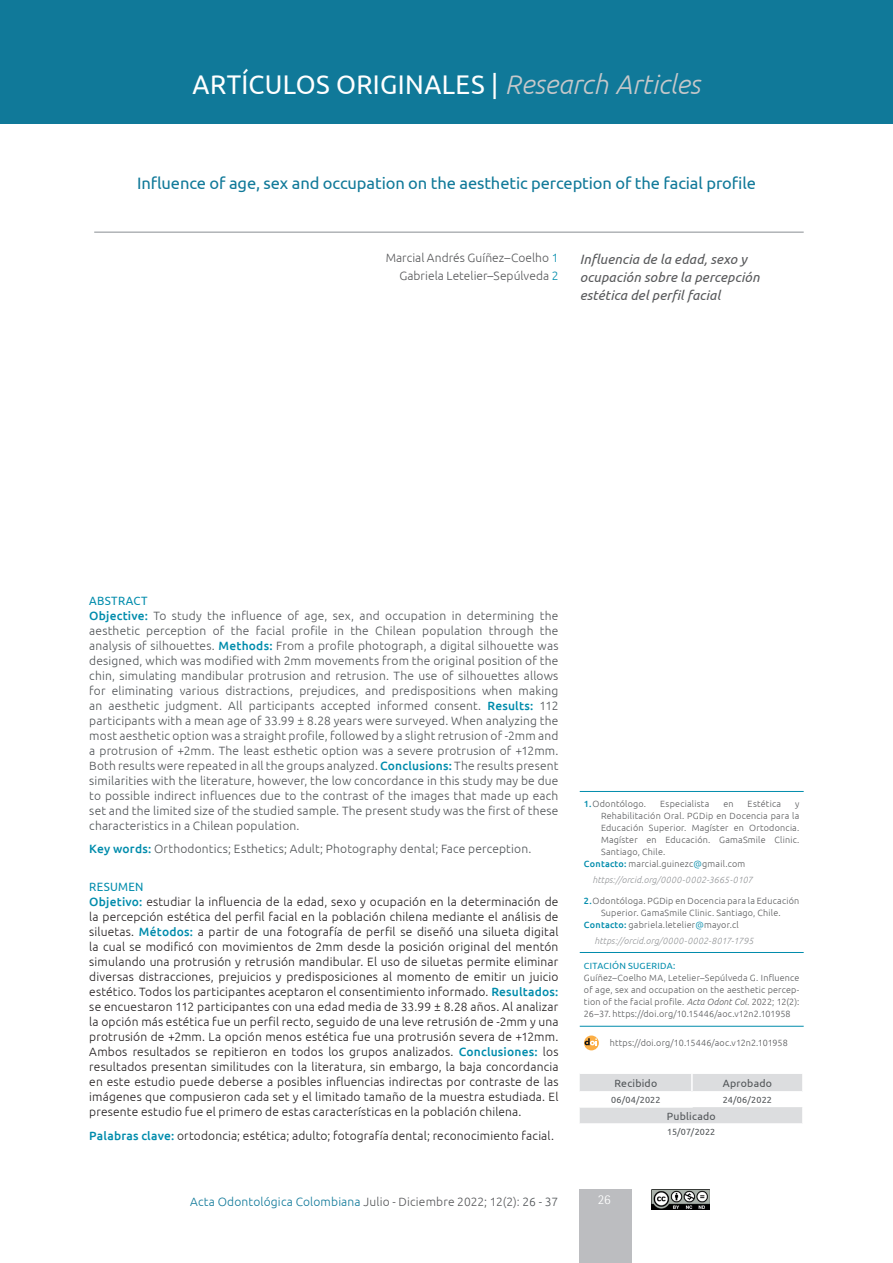
<style>
.page{position:relative;width:893px;height:1263px;background:#fff}
.page>*{position:absolute;margin:0;border:0;box-sizing:border-box;transform-origin:0 0}
.t1{font:27px "Ubuntu";letter-spacing:.015em;color:#fff;scale:.95 1}
.t2{font:16.5px "Ubuntu";letter-spacing:-.005em;color:#107999}
.t3{font:italic 13.5px/18px "Ubuntu";letter-spacing:.01em;color:#57585a}
.t4{font:300 13.5px "Rotis Semi Sans Std";color:#fff}
.t5{font:300 12px/15px "Ubuntu";letter-spacing:.015em;color:#231f20}
.t6{font:300 12px/15px "Ubuntu";letter-spacing:.015em;color:#505457}
.t7{font:300 12px "Ubuntu";letter-spacing:.015em;color:#107999}
.t8{font:300 12px/18px "Ubuntu";letter-spacing:.005em;color:#57585a;text-align:right}
.t9{font:10.5px "Ubuntu";letter-spacing:.02em;color:#505457}
.t10{font:300 9px/12px "Ubuntu";letter-spacing:.025em;color:#57585a;text-align:justify}
.t11{font:italic 300 9px "Ubuntu";letter-spacing:.01em;color:#939598}
.t12{font:9px "Ubuntu";letter-spacing:.015em;color:#505457}
.t13{font:9px "Ubuntu";letter-spacing:.03em;color:#008cac}
.s1{font-weight:300;font-style:italic;color:#c7c8ca}
.s2{color:#008cac}
.s3{font-weight:400;color:#008cac}
.s4{font-weight:500;color:#008cac}
.s5{font-style:italic}
.s6{color:#57585a}
.s7{color:#6a6b6e}
.s8{color:#505457}
</style>
<div class="page">
<img style="left:652px;top:1189px;width:58px;height:20px">
<div style="left:580px;top:1189px;width:52px;height:74px;background:#bcbdc0"></div>
<div style="left:0;top:0;width:893px;height:123px;background:#107999"></div>
<hr style="left:94px;top:232px;width:710px;height:1px;background:#898e92">
<hr style="left:580px;top:791px;width:224px;height:1px;background:#008cac">
<hr style="left:580px;top:952px;width:224px;height:1px;background:#008cac">
<hr style="left:580px;top:1026px;width:224px;height:1px;background:#008cac">
<svg style="left:584px;top:1035px;width:15px;height:15px"></svg>
<svg style="left:585px;top:1038px;width:12px;height:7px"></svg>
<svg style="left:580px;top:1074px;width:222px;height:50px"></svg>
<h1 class="t1" style="left:193px;top:68px;width:536px">ARTÍCULOS ORIGINALES | <span class="s1">Research Articles</span></h1>
<h2 class="t2" style="left:137px;top:174px;width:620px">Influence of age, sex and occupation on the aesthetic perception of the facial profile</h2>
<p class="t8" style="left:386px;top:249px;width:174px">Marcial Andrés Guíñez–Coelho <span class="s2">1<br></span>Gabriela Letelier–Sepúlveda <span class="s2">2</span></p>
<p class="t3" style="left:580px;top:249px;width:181px">Influencia de la edad, sexo y ocupación sobre la percepción estética del perfil facial</p>
<p class="t6" style="left:89px;top:593px;width:471px"><span class="s3">ABSTRACT<br></span><span class="s4">Objective:</span> To study the influence of age, sex, and occupation in determining the aesthetic perception of the facial profile in the Chilean population through the analysis of silhouettes. <span class="s4">Methods:</span> From a profile photograph, a digital silhouette was designed, which was modified with 2mm movements from the original position of the chin, simulating mandibular protrusion and retrusion. The use of silhouettes allows for eliminating various distractions, prejudices, and predispositions when making an aesthetic judgment. All participants accepted informed consent. <span class="s4">Results:</span> 112 participants with a mean age of 33.99 ± 8.28 years were surveyed. When analyzing the most aesthetic option was a straight profile, followed by a slight retrusion of -2mm and a protrusion of +2mm. The least esthetic option was a severe protrusion of +12mm.<br>Both results were repeated in all the groups analyzed. <span class="s4">Conclusions:</span> The results present similarities with the literature, however, the low concordance in this study may be due to possible indirect influences due to the contrast of the images that made up each set and the limited size of the studied sample. The present study was the first of these characteristics in a Chilean population.</p>
<p class="t6" style="left:89px;top:841px;width:444px"><span class="s4">Key words:</span> Orthodontics; Esthetics; Adult; Photography dental; Face perception.</p>
<p class="t5" style="left:89px;top:879px;width:471px"><span class="s3">RESUMEN<br></span><span class="s4">Objetivo:</span> estudiar la influencia de la edad, sexo y ocupación en la determinación de la percepción estética del perfil facial en la población chilena mediante el análisis de siluetas. <span class="s4">Métodos:</span> a partir de una fotografía de perfil se diseñó una silueta digital la cual se modificó con movimientos de 2mm desde la posición original del mentón simulando una protrusión y retrusión mandibular. El uso de siluetas permite eliminar diversas distracciones, prejuicios y predisposiciones al momento de emitir un juicio estético. Todos los participantes aceptaron el consentimiento informado. <span class="s4">Resultados: </span>se encuestaron 112 participantes con una edad media de 33.99 ± 8.28 años. Al analizar la opción más estética fue un perfil recto, seguido de una leve retrusión de -2mm y una protrusión de +2mm. La opción menos estética fue una protrusión severa de +12mm.<br>Ambos resultados se repitieron en todos los grupos analizados. <span class="s4">Conclusiones:</span> los resultados presentan similitudes con la literatura, sin embargo, la baja concordancia en este estudio puede deberse a posibles influencias indirectas por contraste de las imágenes que compusieron cada set y el limitado tamaño de la muestra estudiada. El presente estudio fue el primero de estas características en la población chilena.</p>
<p class="t5" style="left:89px;top:1128px;width:466px"><span class="s4">Palabras clave:</span> ortodoncia; estética; adulto; fotografía dental; reconocimiento facial.</p>
<p class="t10" style="left:584px;top:798px;width:64px"><span class="s4">1.</span>Odontólogo.</p>
<p class="t10" style="left:660px;top:798px;width:51px">Especialista</p>
<p class="t10" style="left:723px;top:798px;width:12px">en</p>
<p class="t10" style="left:748px;top:798px;width:35px">Estética</p>
<p class="t10" style="left:795px;top:798px;width:6px">y</p>
<p class="t10" style="left:601px;top:810px;width:200px">Rehabilitación Oral. PGDip en Docencia para la</p>
<p class="t10" style="left:601px;top:822px;width:200px">Educación Superior. Magíster en Ortodoncia.</p>
<p class="t10" style="left:601px;top:834px;width:200px">Magíster en Educación. GamaSmile Clinic.</p>
<p class="t10" style="left:601px;top:846px;width:66px">Santiago, Chile.</p>
<p class="t10" style="left:584px;top:858px;width:163px"><span class="s4">Contacto:</span> marcial.guinezc<span class="s2">@</span>gmail.com</p>
<p class="t11" style="left:592px;top:875px;width:162px">https://orcid.org/0000-0002-3665-0107</p>
<p class="t10" style="left:584px;top:894px;width:217px"><span class="s4">2.</span>Odontóloga. PGDip en Docencia para la Educación</p>
<p class="t10" style="left:601px;top:906px;width:181px">Superior. GamaSmile Clinic. Santiago, Chile.</p>
<p class="t10" style="left:584px;top:918px;width:156px"><span class="s4">Contacto:</span> gabriela.letelier<span class="s2">@</span>mayor.cl</p>
<p class="t11" style="left:595px;top:935px;width:160px">https://orcid.org/0000-0002-8017-1795</p>
<p class="t13" style="left:584px;top:960px;width:93px">CITACIÓN SUGERIDA:</p>
<p class="t10" style="left:584px;top:971px;width:217px">Guíñez–Coelho MA, Letelier–Sepúlveda G. Influence of age, sex and occupation on the aesthetic percep&shy;tion of the facial profile. <span class="s5">Acta Odont Col.</span> 2022; 12(2):<br>26–37. https://doi.org/10.15446/aoc.v12n2.101958</p>
<p class="t10" style="left:610px;top:1036px;width:180px">https://doi.org/10.15446/aoc.v12n2.101958</p>
<p class="t9" style="left:614px;top:1077px;width:44px">Recibido</p>
<p class="t9" style="left:723px;top:1077px;width:51px">Aprobado</p>
<p class="t12" style="left:611px;top:1094px;width:51px">06/04/2022</p>
<p class="t12" style="left:723px;top:1094px;width:51px">24/06/2022</p>
<p class="t9" style="left:667px;top:1110px;width:50px">Publicado</p>
<p class="t12" style="left:667px;top:1127px;width:50px">15/07/2022</p>
<p class="t7" style="left:190px;top:1195px;width:369px">Acta Odontológica Colombiana <span class="s6">Julio - Diciembre 2022; 12(2)</span><span class="s7">:</span> <span class="s8">26 - 37</span></p>
<p class="t4" style="left:598px;top:1192px;width:14px">26</p>
</div>
